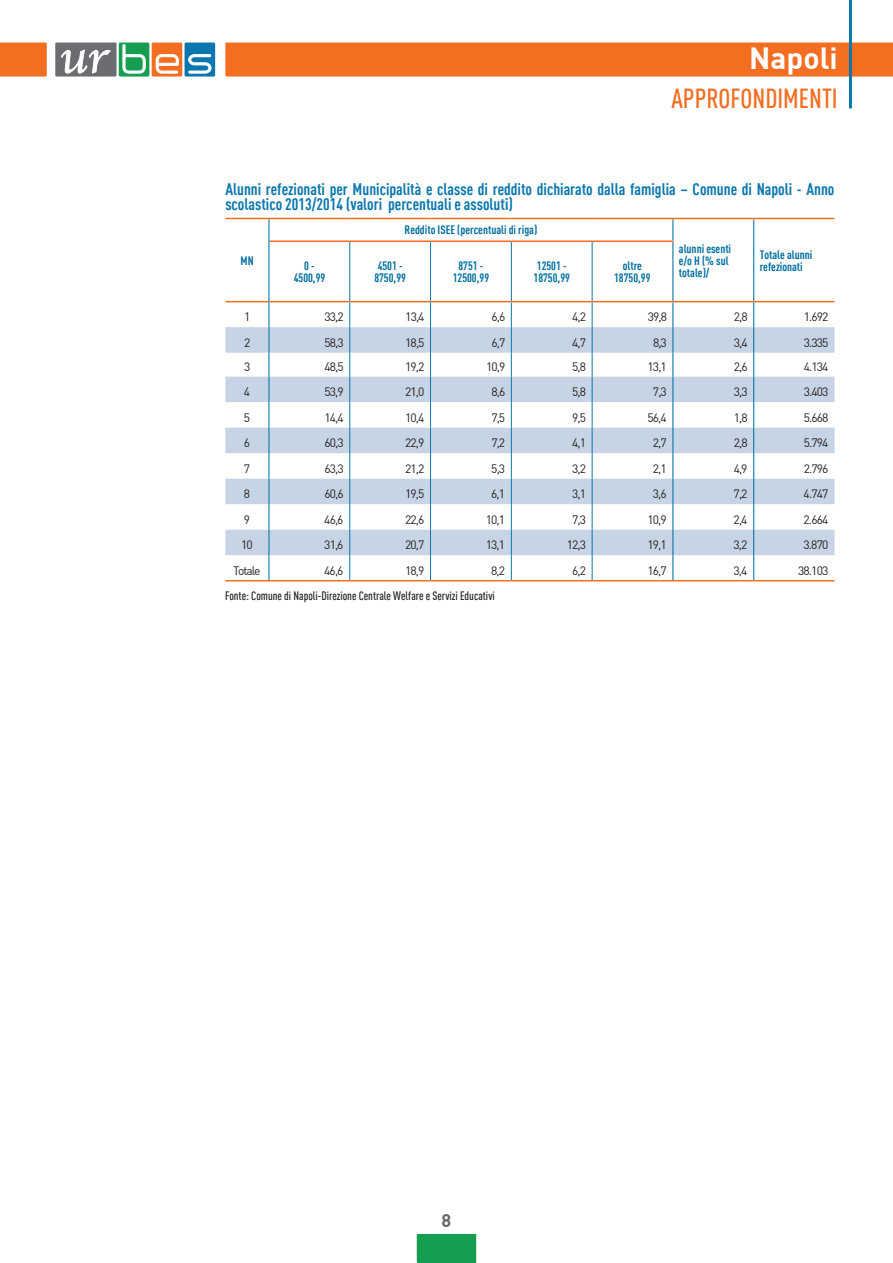
<style>
.page{position:relative;width:893px;height:1263px;background:#fff}
.page>*{position:absolute;margin:0;border:0;box-sizing:border-box;transform-origin:0 0}
.t1{font:700 30px "DIN";color:#fff}
.t2{font:500 27px "DIN Cond";color:#f36e21}
.t3{font:700 18px "DIN";color:#656568}
.t4{font:700 16.5px/15px "DIN Cond";color:#0c77ae}
.t5{font:12px "DIN";letter-spacing:-.075em;color:#231f20}
.t6{font:700 12px/12px "DIN Cond";color:#006e9f}
.t7{font:500 12px "DIN Cond";color:#231f20}
</style>
<div class="page">
<div style="left:55px;top:43px;width:62px;height:34px;background:#6c6d70"></div>
<div style="left:119px;top:43px;width:30px;height:34px;background:#159d52;border-radius:2px"></div>
<div style="left:152px;top:43px;width:30px;height:34px;background:#f36e21;border-radius:2px"></div>
<div style="left:185px;top:43px;width:30px;height:34px;background:#0c77ae;border-radius:2px"></div>
<svg style="left:123px;top:44px;width:23px;height:30px"></svg>
<svg style="left:156px;top:54px;width:23px;height:20px"></svg>
<svg style="left:188px;top:54px;width:23px;height:20px"></svg>
<svg style="left:61px;top:49px;width:50px;height:24px"></svg>
<div style="left:225px;top:43px;width:668px;height:34px;background:#f36e21"></div>
<div style="left:0;top:43px;width:47px;height:34px;background:#f36e21"></div>
<div style="left:417px;top:1234px;width:59px;height:29px;background:#159d52"></div>
<hr style="left:849px;top:0;width:3px;height:108px;background:#0c77ae">
<svg style="left:225px;top:327px;width:609px;height:228px;fill:#c7d4e5"></svg>
<hr style="left:511px;top:242px;width:1px;height:59px;background:#0f74a9">
<svg style="left:511px;top:302px;width:1px;height:278px"></svg>
<hr style="left:592px;top:242px;width:1px;height:59px;background:#0f74a9">
<svg style="left:592px;top:302px;width:1px;height:278px"></svg>
<svg style="left:672px;top:219px;width:1px;height:21px"></svg>
<svg style="left:672px;top:302px;width:1px;height:278px"></svg>
<hr style="left:672px;top:242px;width:1px;height:59px;background:#0f74a9">
<svg style="left:753px;top:219px;width:1px;height:22px"></svg>
<hr style="left:753px;top:241px;width:1px;height:60px;background:#0c77ae">
<svg style="left:753px;top:302px;width:1px;height:278px"></svg>
<hr style="left:225px;top:218px;width:44px;height:1px;background:#f36e21">
<hr style="left:269px;top:218px;width:81px;height:1px;background:#f36e21">
<hr style="left:350px;top:218px;width:81px;height:1px;background:#f36e21">
<hr style="left:431px;top:218px;width:80px;height:1px;background:#f36e21">
<hr style="left:511px;top:218px;width:81px;height:1px;background:#f36e21">
<hr style="left:592px;top:218px;width:81px;height:1px;background:#f36e21">
<hr style="left:673px;top:218px;width:81px;height:1px;background:#f36e21">
<hr style="left:754px;top:218px;width:80px;height:1px;background:#f36e21">
<hr style="left:269px;top:240px;width:81px;height:2px;background:#f36e21">
<hr style="left:350px;top:240px;width:81px;height:2px;background:#f36e21">
<hr style="left:431px;top:240px;width:80px;height:2px;background:#f36e21">
<hr style="left:511px;top:240px;width:81px;height:2px;background:#f36e21">
<hr style="left:592px;top:240px;width:81px;height:2px;background:#f36e21">
<hr style="left:225px;top:301px;width:43px;height:1px;background:#f36e21">
<hr style="left:673px;top:301px;width:81px;height:1px;background:#f36e21">
<hr style="left:754px;top:301px;width:80px;height:1px;background:#f36e21">
<hr style="left:269px;top:301px;width:81px;height:1px;background:#f36e21">
<hr style="left:350px;top:301px;width:81px;height:1px;background:#f36e21">
<hr style="left:431px;top:301px;width:80px;height:1px;background:#f36e21">
<hr style="left:511px;top:301px;width:81px;height:1px;background:#f36e21">
<hr style="left:592px;top:301px;width:81px;height:1px;background:#f36e21">
<hr style="left:225px;top:580px;width:44px;height:1px;background:#f36e21">
<hr style="left:269px;top:580px;width:81px;height:1px;background:#f36e21">
<hr style="left:350px;top:580px;width:81px;height:1px;background:#f36e21">
<hr style="left:431px;top:580px;width:80px;height:1px;background:#f36e21">
<hr style="left:511px;top:580px;width:81px;height:1px;background:#f36e21">
<hr style="left:592px;top:580px;width:81px;height:1px;background:#f36e21">
<hr style="left:673px;top:580px;width:81px;height:1px;background:#f36e21">
<hr style="left:754px;top:580px;width:80px;height:1px;background:#f36e21">
<hr style="left:349px;top:242px;width:1px;height:59px;background:#0f74a9">
<hr style="left:430px;top:242px;width:1px;height:59px;background:#0f74a9">
<svg style="left:349px;top:302px;width:1px;height:278px"></svg>
<svg style="left:430px;top:302px;width:1px;height:278px"></svg>
<svg style="left:268px;top:219px;width:1px;height:22px"></svg>
<hr style="left:268px;top:241px;width:1px;height:61px;background:#0c77ae">
<svg style="left:268px;top:302px;width:1px;height:278px"></svg>
<h1 class="t1" style="left:749px;top:38px;width:90px">Napoli</h1>
<h2 class="t2" style="left:671px;top:82px;width:168px">Approfondimenti</h2>
<h3 class="t4" style="left:225px;top:181px;width:611px">Alunni refezionati per Municipalità e classe di reddito dichiarato dalla famiglia – Comune di Napoli - Anno scolastico 2013/2014 (valori percentuali e assoluti)</h3>
<p class="t6" style="left:241px;top:254px;width:15px">MN</p>
<p class="t6" style="left:405px;top:224px;width:134px">Reddito ISEE (percentuali di riga)</p>
<p class="t6" style="left:679px;top:242px;width:54px">alunni esenti e/o H (% sul totale)/</p>
<p class="t6" style="left:760px;top:248px;width:54px">Totale alunni</p>
<p class="t6" style="left:304px;top:260px;width:12px">0 -</p>
<p class="t6" style="left:760px;top:260px;width:45px">refezionati</p>
<p class="t6" style="left:294px;top:272px;width:33px">4500,99</p>
<p class="t6" style="left:374px;top:260px;width:33px">4501 -<br>8750,99</p>
<p class="t6" style="left:453px;top:260px;width:38px;text-align:center">8751 -<br>12500,99</p>
<p class="t6" style="left:533px;top:260px;width:38px">12501 -<br>18750,99</p>
<p class="t6" style="left:614px;top:260px;width:38px;text-align:center">oltre<br>18750,99</p>
<p class="t5" style="left:244px;top:309px;width:8px">1</p>
<p class="t5" style="left:324px;top:309px;width:21px">33,2</p>
<p class="t5" style="left:405px;top:309px;width:21px">13,4</p>
<p class="t5" style="left:491px;top:309px;width:15px">6,6</p>
<p class="t5" style="left:572px;top:309px;width:15px">4,2</p>
<p class="t5" style="left:648px;top:309px;width:21px">39,8</p>
<p class="t5" style="left:734px;top:309px;width:15px">2,8</p>
<p class="t5" style="left:804px;top:309px;width:26px">1.692</p>
<p class="t5" style="left:244px;top:335px;width:8px">2</p>
<p class="t5" style="left:324px;top:335px;width:21px">58,3</p>
<p class="t5" style="left:405px;top:335px;width:21px">18,5</p>
<p class="t5" style="left:491px;top:335px;width:15px">6,7</p>
<p class="t5" style="left:572px;top:335px;width:15px">4,7</p>
<p class="t5" style="left:653px;top:335px;width:15px">8,3</p>
<p class="t5" style="left:734px;top:335px;width:15px">3,4</p>
<p class="t5" style="left:804px;top:335px;width:26px">3.335</p>
<p class="t5" style="left:244px;top:359px;width:8px">3</p>
<p class="t5" style="left:324px;top:359px;width:21px">48,5</p>
<p class="t5" style="left:405px;top:359px;width:21px">19,2</p>
<p class="t5" style="left:486px;top:359px;width:21px">10,9</p>
<p class="t5" style="left:572px;top:359px;width:15px">5,8</p>
<p class="t5" style="left:648px;top:359px;width:21px">13,1</p>
<p class="t5" style="left:734px;top:359px;width:15px">2,6</p>
<p class="t5" style="left:804px;top:359px;width:26px">4.134</p>
<p class="t5" style="left:244px;top:384px;width:8px">4</p>
<p class="t5" style="left:324px;top:384px;width:21px">53,9</p>
<p class="t5" style="left:405px;top:384px;width:21px">21,0</p>
<p class="t5" style="left:491px;top:384px;width:15px">8,6</p>
<p class="t5" style="left:572px;top:384px;width:15px">5,8</p>
<p class="t5" style="left:653px;top:384px;width:15px">7,3</p>
<p class="t5" style="left:734px;top:384px;width:15px">3,3</p>
<p class="t5" style="left:804px;top:384px;width:26px">3.403</p>
<p class="t5" style="left:244px;top:410px;width:8px">5</p>
<p class="t5" style="left:324px;top:410px;width:21px">14,4</p>
<p class="t5" style="left:405px;top:410px;width:21px">10,4</p>
<p class="t5" style="left:491px;top:410px;width:15px">7,5</p>
<p class="t5" style="left:572px;top:410px;width:15px">9,5</p>
<p class="t5" style="left:648px;top:410px;width:21px">56,4</p>
<p class="t5" style="left:734px;top:410px;width:15px">1,8</p>
<p class="t5" style="left:804px;top:410px;width:26px">5.668</p>
<p class="t5" style="left:244px;top:435px;width:8px">6</p>
<p class="t5" style="left:324px;top:435px;width:21px">60,3</p>
<p class="t5" style="left:405px;top:435px;width:21px">22,9</p>
<p class="t5" style="left:491px;top:435px;width:15px">7,2</p>
<p class="t5" style="left:572px;top:435px;width:15px">4,1</p>
<p class="t5" style="left:653px;top:435px;width:15px">2,7</p>
<p class="t5" style="left:734px;top:435px;width:15px">2,8</p>
<p class="t5" style="left:804px;top:435px;width:26px">5.794</p>
<p class="t5" style="left:244px;top:461px;width:8px">7</p>
<p class="t5" style="left:324px;top:461px;width:21px">63,3</p>
<p class="t5" style="left:405px;top:461px;width:21px">21,2</p>
<p class="t5" style="left:491px;top:461px;width:15px">5,3</p>
<p class="t5" style="left:572px;top:461px;width:15px">3,2</p>
<p class="t5" style="left:653px;top:461px;width:15px">2,1</p>
<p class="t5" style="left:734px;top:461px;width:15px">4,9</p>
<p class="t5" style="left:804px;top:461px;width:26px">2.796</p>
<p class="t5" style="left:244px;top:486px;width:8px">8</p>
<p class="t5" style="left:324px;top:486px;width:21px">60,6</p>
<p class="t5" style="left:405px;top:486px;width:21px">19,5</p>
<p class="t5" style="left:491px;top:486px;width:15px">6,1</p>
<p class="t5" style="left:572px;top:486px;width:15px">3,1</p>
<p class="t5" style="left:653px;top:486px;width:15px">3,6</p>
<p class="t5" style="left:734px;top:486px;width:15px">7,2</p>
<p class="t5" style="left:804px;top:486px;width:26px">4.747</p>
<p class="t5" style="left:244px;top:512px;width:8px">9</p>
<p class="t5" style="left:324px;top:512px;width:21px">46,6</p>
<p class="t5" style="left:405px;top:512px;width:21px">22,6</p>
<p class="t5" style="left:486px;top:512px;width:21px">10,1</p>
<p class="t5" style="left:572px;top:512px;width:15px">7,3</p>
<p class="t5" style="left:647px;top:512px;width:21px">10,9</p>
<p class="t5" style="left:734px;top:512px;width:15px">2,4</p>
<p class="t5" style="left:804px;top:512px;width:26px">2.664</p>
<p class="t5" style="left:241px;top:537px;width:13px">10</p>
<p class="t5" style="left:324px;top:537px;width:21px">31,6</p>
<p class="t5" style="left:405px;top:537px;width:21px">20,7</p>
<p class="t5" style="left:486px;top:537px;width:21px">13,1</p>
<p class="t5" style="left:567px;top:537px;width:21px">12,3</p>
<p class="t5" style="left:647px;top:537px;width:21px">19,1</p>
<p class="t5" style="left:734px;top:537px;width:15px">3,2</p>
<p class="t5" style="left:804px;top:537px;width:26px">3.870</p>
<p class="t5" style="left:233px;top:563px;width:29px">Totale</p>
<p class="t5" style="left:324px;top:563px;width:21px">46,6</p>
<p class="t5" style="left:405px;top:563px;width:21px">18,9</p>
<p class="t5" style="left:491px;top:563px;width:15px">8,2</p>
<p class="t5" style="left:572px;top:563px;width:15px">6,2</p>
<p class="t5" style="left:647px;top:563px;width:21px">16,7</p>
<p class="t5" style="left:734px;top:563px;width:15px">3,4</p>
<p class="t5" style="left:798px;top:563px;width:32px">38.103</p>
<p class="t7" style="left:225px;top:588px;width:271px">Fonte: Comune di Napoli-Direzione Centrale Welfare e Servizi Educativi</p>
<h3 class="t3" style="left:442px;top:1209px;width:11px">8</h3>
</div>
